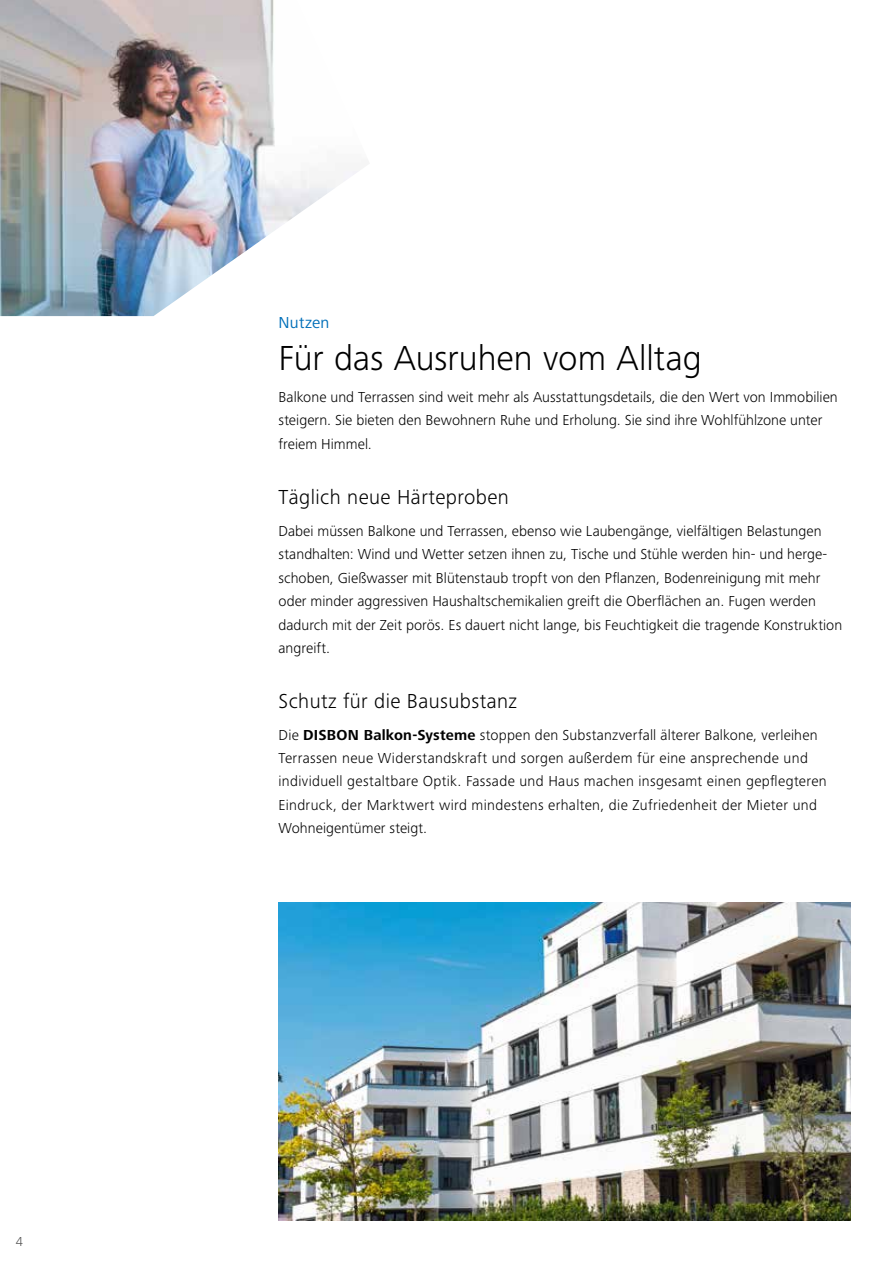
<style>
.page{position:relative;width:893px;height:1263px;background:#fff}
.page>*{position:absolute;margin:0;border:0;box-sizing:border-box;transform-origin:0 0}
.t1{font:300 36px "Frutiger Next LTW1 G";color:#000}
.t2{font:300 21px "Frutiger Next LTW1 G";letter-spacing:.02em;color:#000}
.t3{font:16.5px "Frutiger Next LTW1 G";letter-spacing:.015em;color:#006fb9}
.t4{font:300 15px/23.4px "Frutiger Next LTW1 G";letter-spacing:.005em;color:#000}
.t5{font:300 13.5px "Frutiger Next LTW1 G";color:#565656}
.s1{font-weight:700}
</style>
<div class="page">
<img style="left:278px;top:903px;width:572px;height:317px">
<img style="left:0;top:0;width:358px;height:316px">
<p class="t5" style="left:16px;top:1234px;width:9px">4</p>
<p class="t3" style="left:278px;top:313px;width:52px">Nutzen</p>
<h1 class="t1" style="left:278px;top:337px;width:425px">Für das Ausruhen vom Alltag</h1>
<p class="t4" style="left:278px;top:385px;width:561px">Balkone und Terrassen sind weit mehr als Ausstattungsdetails, die den Wert von Immobilien steigern. Sie bieten den Bewohnern Ruhe und Erholung. Sie sind ihre Wohlfühlzone unter freiem Himmel.</p>
<h2 class="t2" style="left:278px;top:485px;width:232px">Täglich neue Härteproben</h2>
<p class="t4" style="left:278px;top:519px;width:565px">Dabei müssen Balkone und Terrassen, ebenso wie Laubengänge, vielfältigen Belastungen standhalten: Wind und Wetter setzen ihnen zu, Tische und Stühle werden hin- und herge&shy;schoben, Gießwasser mit Blütenstaub tropft von den Pflanzen, Bodenreinigung mit mehr oder minder aggressiven Haushaltschemikalien greift die Oberflächen an. Fugen werden dadurch mit der Zeit porös. Es dauert nicht lange, bis Feuchtigkeit die tragende Konstruktion angreift.</p>
<h2 class="t2" style="left:278px;top:689px;width:240px">Schutz für die Bausubstanz</h2>
<p class="t4" style="left:278px;top:723px;width:550px">Die <span class="s1">DISBON Balkon-Systeme</span> stoppen den Substanzverfall älterer Balkone, verleihen Terrassen neue Widerstandskraft und sorgen außerdem für eine ansprechende und individuell gestaltbare Optik. Fassade und Haus machen insgesamt einen gepflegteren Eindruck, der Marktwert wird mindestens erhalten, die Zufriedenheit der Mieter und Wohneigentümer steigt.</p>
</div>
